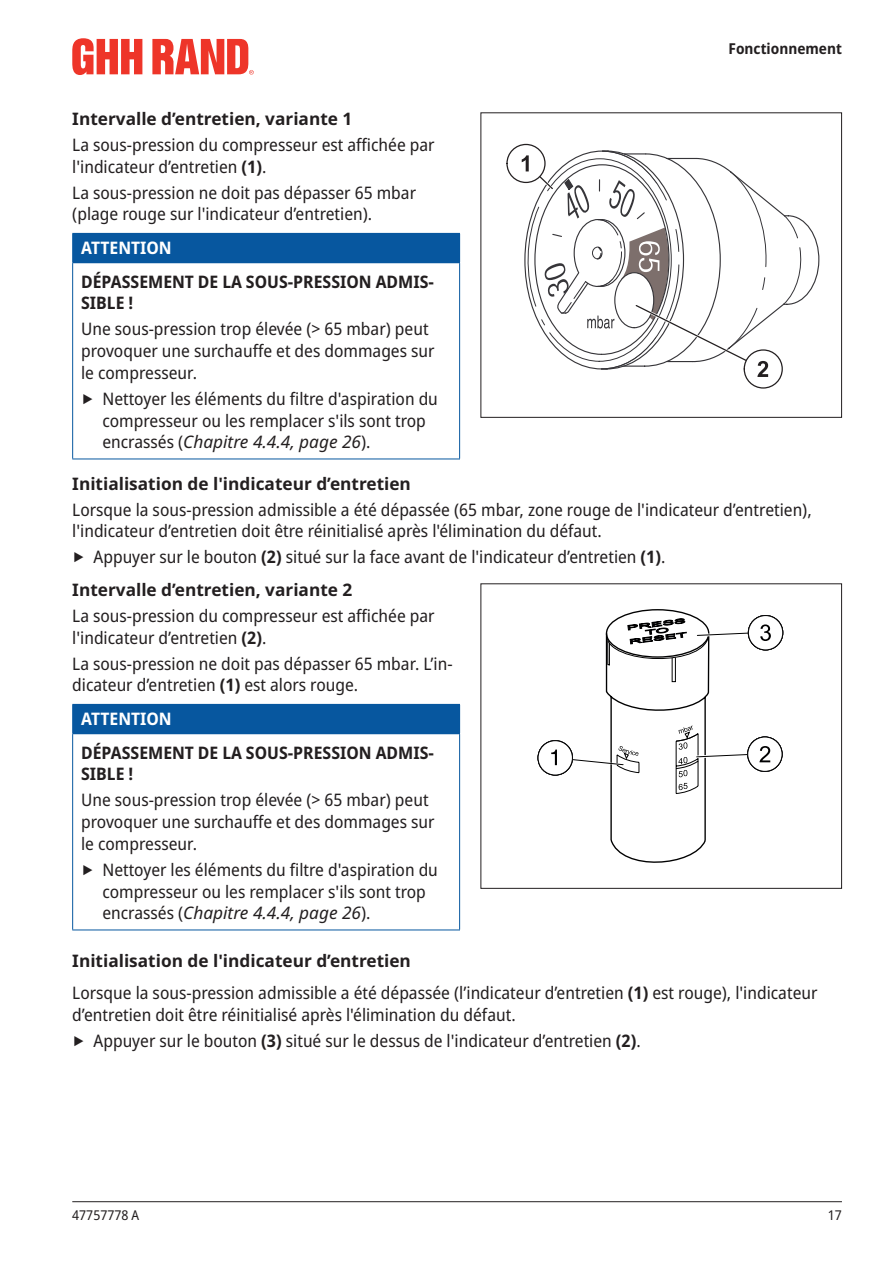
<style>
.page{position:relative;width:893px;height:1263px;background:#fff}
.page>*{position:absolute;margin:0;border:0;box-sizing:border-box;transform-origin:0 0}
.t1{font:semi-condensed 17.25px/21.8px "Noto Sans";color:#231f20}
.t2{font:700 semi-condensed 17.25px/21.8px "Noto Sans";color:#231f20}
.t3{font:700 17.25px "Noto Sans";color:#231f20}
.t4{font:700 semi-condensed 17.25px "Noto Sans";color:#fff}
.t5{font:700 semi-condensed 15px "Noto Sans";color:#231f20}
.t6{font:semi-condensed 13.5px "Noto Sans";color:#231f20}
.s1{font-weight:700}
.s2{font-stretch:normal;font-size:34.5px}
.s3{font-style:italic;font-stretch:normal}
.s4{font-weight:700;font-stretch:normal}
</style>
<div class="page">
<hr style="left:72px;top:1201px;width:770px;height:1px;background:#231f20">
<svg style="left:72px;top:38px;width:70px;height:37px"></svg>
<svg style="left:152px;top:39px;width:102px;height:36px"></svg>
<div style="left:73px;top:233px;width:387px;height:30px;background:#07579f"></div>
<hr style="left:72px;top:262px;width:388px;height:1px;background:#07579f">
<hr style="left:72px;top:233px;width:388px;height:1px;background:#07579f">
<svg style="left:72px;top:234px;width:1px;height:28px"></svg>
<hr style="left:72px;top:263px;width:1px;height:196px;background:#07579f">
<hr style="left:459px;top:263px;width:1px;height:196px;background:#07579f">
<hr style="left:72px;top:459px;width:388px;height:1px;background:#07579f">
<div style="left:73px;top:704px;width:387px;height:30px;background:#07579f"></div>
<hr style="left:72px;top:733px;width:388px;height:1px;background:#07579f">
<hr style="left:72px;top:704px;width:388px;height:1px;background:#07579f">
<svg style="left:72px;top:705px;width:1px;height:28px"></svg>
<hr style="left:72px;top:734px;width:1px;height:195px;background:#07579f">
<hr style="left:459px;top:734px;width:1px;height:195px;background:#07579f">
<hr style="left:72px;top:929px;width:388px;height:1px;background:#07579f">
<svg style="left:506px;top:144px;width:40px;height:39px"></svg>
<svg style="left:744px;top:349px;width:39px;height:40px"></svg>
<svg style="left:522px;top:143px;width:281px;height:234px"></svg>
<div style="left:480px;top:112px;width:362px;height:306px;border:1px solid #231f20"></div>
<div style="left:537px;top:740px;width:36px;height:36px;border:1px solid #000001;border-radius:50%"></div>
<div style="left:538px;top:741px;width:34px;height:34px;background:#fff;border-radius:50%"></div>
<div style="left:538px;top:740px;width:35px;height:35px;border:1px solid #000001;border-radius:50%"></div>
<div style="left:747px;top:736px;width:36px;height:36px;border:1px solid #000001;border-radius:50%"></div>
<div style="left:748px;top:737px;width:34px;height:34px;background:#fff;border-radius:50%"></div>
<div style="left:747px;top:737px;width:35px;height:35px;border:1px solid #000001;border-radius:50%"></div>
<div style="left:748px;top:615px;width:35px;height:35px;border:1px solid #000001;border-radius:50%"></div>
<svg style="left:551px;top:618px;width:220px;height:245px"></svg>
<div style="left:480px;top:583px;width:362px;height:306px;border:1px solid #231f20"></div>
<p class="t5" style="left:729px;top:38px;width:115px">Fonctionnement</p>
<p class="t3" style="left:72px;top:106px;width:282px">Intervalle d’entretien, variante 1</p>
<p class="t1" style="left:72px;top:134px;width:364px">La sous-pression du compresseur est affichée par l'indicateur d’entretien <span class="s1">(1)</span>.</p>
<p class="t1" style="left:72px;top:182px;width:345px">La sous-pression ne doit pas dépasser 65 mbar (plage rouge sur l'indicateur d’entretien).</p>
<p class="t4" style="left:81px;top:236px;width:92px">ATTENTION</p>
<p class="t2" style="left:81px;top:271px;width:354px">DÉPASSEMENT DE LA SOUS-PRESSION ADMIS-<br>SIBLE !</p>
<p class="t1" style="left:81px;top:319px;width:355px">Une sous-pression trop élevée (&gt; 65 mbar) peut provoquer une surchauffe et des dommages sur le compresseur.</p>
<p class="t1" style="left:102px;top:388px;width:337px;text-indent:-21px"><span class="s2">‣</span> Nettoyer les éléments du filtre d'aspiration du compresseur ou les remplacer s'ils sont trop encrassés (<span class="s3">Chapitre 4.4.4, page 26</span>).</p>
<p class="t3" style="left:72px;top:471px;width:340px">Initialisation de l'indicateur d’entretien</p>
<p class="t1" style="left:72px;top:499px;width:741px">Lorsque la sous-pression admissible a été dépassée (65 mbar, zone rouge de l'indicateur d’entretien), l'indicateur d’entretien doit être réinitialisé après l'élimination du défaut.</p>
<p class="t1" style="left:72px;top:541px;width:595px;line-height:32.4px"><span class="s2">‣</span> Appuyer sur le bouton <span class="s1">(2)</span> situé sur la face avant de l'indicateur d’entretien <span class="s1">(1)</span>.<br><span class="s4">Intervalle d’entretien, variante 2</span></p>
<p class="t1" style="left:72px;top:605px;width:364px">La sous-pression du compresseur est affichée par l'indicateur d’entretien <span class="s1">(2)</span>.</p>
<p class="t1" style="left:72px;top:653px;width:382px">La sous-pression ne doit pas dépasser 65 mbar. L’in&shy;dicateur d’entretien <span class="s1">(1)</span> est alors rouge.</p>
<p class="t4" style="left:81px;top:707px;width:92px">ATTENTION</p>
<p class="t2" style="left:81px;top:742px;width:354px">DÉPASSEMENT DE LA SOUS-PRESSION ADMIS-<br>SIBLE !</p>
<p class="t1" style="left:81px;top:790px;width:355px">Une sous-pression trop élevée (&gt; 65 mbar) peut provoquer une surchauffe et des dommages sur le compresseur.</p>
<p class="t1" style="left:102px;top:859px;width:337px;text-indent:-21px"><span class="s2">‣</span> Nettoyer les éléments du filtre d'aspiration du compresseur ou les remplacer s'ils sont trop encrassés (<span class="s3">Chapitre 4.4.4, page 26</span>).</p>
<p class="t1" style="left:72px;top:945px;width:747px;line-height:32.4px"><span class="s4">Initialisation de l'indicateur d’entretien<br></span>Lorsque la sous-pression admissible a été dépassée (l’indicateur d’entretien <span class="s1">(1)</span> est rouge), l'indicateur</p>
<p class="t1" style="left:72px;top:1002px;width:570px;line-height:26px">d’entretien doit être réinitialisé après l'élimination du défaut.<br><span class="s2">‣</span> Appuyer sur le bouton <span class="s1">(3)</span> situé sur le dessus de l'indicateur d’entretien <span class="s1">(2)</span>.</p>
<p class="t6" style="left:72px;top:1206px;width:69px">47757778 A</p>
<p class="t6" style="left:828px;top:1206px;width:16px">17</p>
</div>
